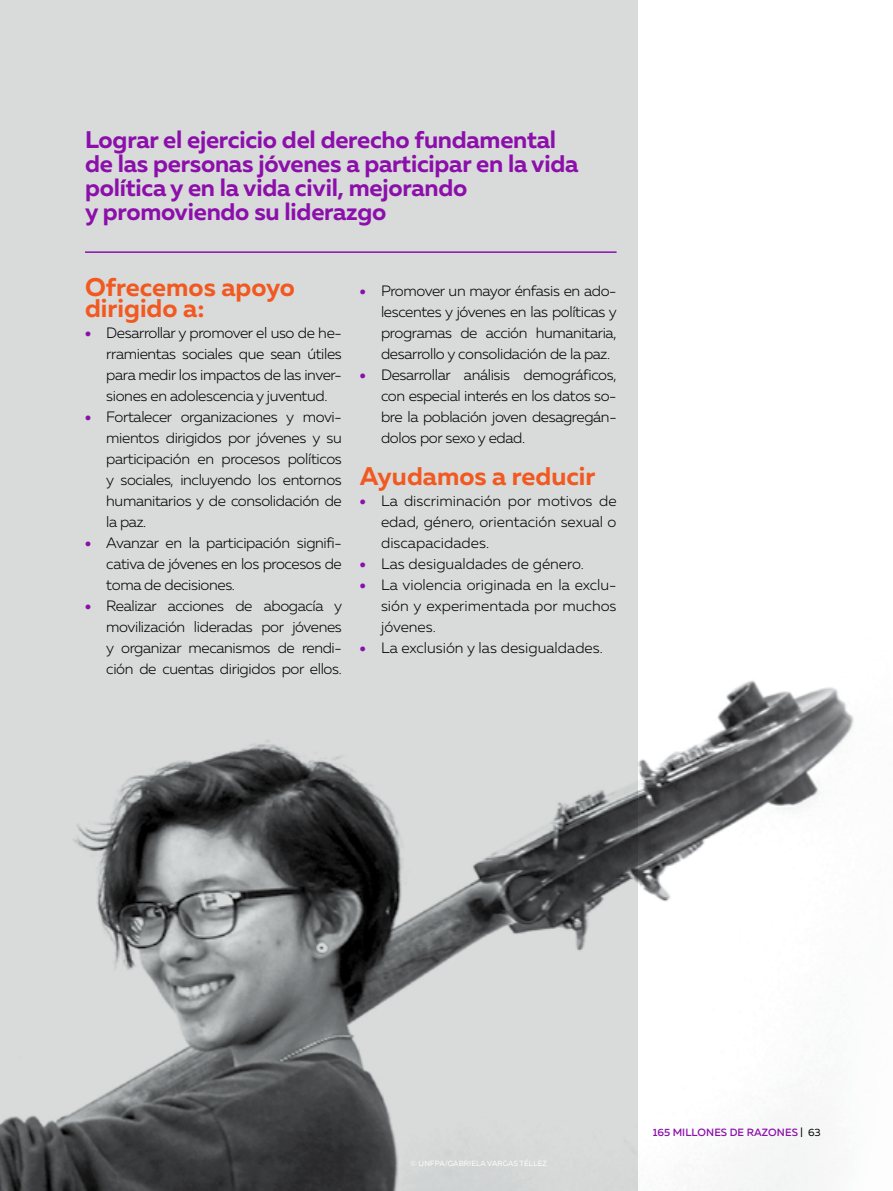
<style>
.page{position:relative;width:893px;height:1191px;background:#fff}
.page>*{position:absolute;margin:0;border:0;box-sizing:border-box;transform-origin:0 0}
.t1{font:700 25.5px/21px "Muller";color:#f25921}
.t2{font:700 24px/24px "Muller";letter-spacing:-.01em;color:#8c0fab}
.t3{font:300 15px/21px "Muller";letter-spacing:-.025em;color:#000;text-align:justify}
.t4{font:300 15px "Muller";color:#000}
.t5{font:500 10.5px "Muller";letter-spacing:.01em;color:#8c0fab}
.t6{font:7.5px "Muller";letter-spacing:.01em;color:#fff}
.s1{font-family:"Omnes";font-weight:700;font-size:16.5px;color:#8c0fab}
.s2{font-weight:400;color:#000}
</style>
<div class="page">
<div style="left:0;top:0;width:638px;height:1191px;background:#d8dbda"></div>
<img style="left:0;top:680px;width:854px;height:511px">
<hr style="left:85px;top:251px;width:532px;height:2px;background:#8c0fab">
<h2 class="t2" style="left:85px;top:128px;width:495px">Lograr el ejercicio del derecho fundamental de las personas jóvenes a participar en la vida política y en la vida civil, mejorando<br>y promoviendo su liderazgo</h2>
<h1 class="t1" style="left:85px;top:276px;width:212px">Ofrecemos apoyo dirigido a:</h1>
<p class="t3" style="left:106px;top:322px;width:237px;text-indent:-21px"><span class="s1">•</span> Desarrollar y promover el uso de he&shy;rramientas sociales que sean útiles para medir los impactos de las inver&shy;siones en adolescencia y juventud.</p>
<p class="t3" style="left:106px;top:406px;width:237px;text-indent:-21px"><span class="s1">•</span> Fortalecer organizaciones y movi&shy;mientos dirigidos por jóvenes y su participación en procesos políticos y sociales, incluyendo los entornos humanitarios y de consolidación de la paz.</p>
<p class="t3" style="left:106px;top:532px;width:237px;text-indent:-21px"><span class="s1">•</span> Avanzar en la participación signifi&shy;cativa de jóvenes en los procesos de toma de decisiones.</p>
<p class="t3" style="left:106px;top:595px;width:237px;text-indent:-21px"><span class="s1">•</span> Realizar acciones de abogacía y movilización lideradas por jóvenes y organizar mecanismos de rendi&shy;ción de cuentas dirigidos por ellos.</p>
<p class="t3" style="left:381px;top:280px;width:237px;text-indent:-21px"><span class="s1">•</span> Promover un mayor énfasis en ado&shy;lescentes y jóvenes en las políticas y programas de acción humanitaria, desarrollo y consolidación de la paz.</p>
<p class="t3" style="left:381px;top:364px;width:237px;text-indent:-21px"><span class="s1">•</span> Desarrollar análisis demográficos, con especial interés en los datos so&shy;bre la población joven desagregán&shy;dolos por sexo y edad.</p>
<h1 class="t1" style="left:360px;top:465px;width:237px">Ayudamos a reducir</h1>
<p class="t3" style="left:381px;top:490px;width:237px;text-indent:-21px"><span class="s1">•</span> La discriminación por motivos de edad, género, orientación sexual o discapacidades.</p>
<p class="t4" style="left:360px;top:554px;width:225px"><span class="s1">•</span> Las desigualdades de género.</p>
<p class="t3" style="left:381px;top:574px;width:237px;text-indent:-21px"><span class="s1">•</span> La violencia originada en la exclu&shy;sión y experimentada por muchos jóvenes.</p>
<p class="t4" style="left:360px;top:638px;width:244px"><span class="s1">•</span> La exclusión y las desigualdades.</p>
<p class="t6" style="left:410px;top:1159px;width:138px">© UNFPA/GABRIELA VARGAS TÉLLEZ</p>
<p class="t5" style="left:653px;top:1125px;width:169px">165 MILLONES DE RAZONES <span class="s2">| 63</span></p>
</div>
